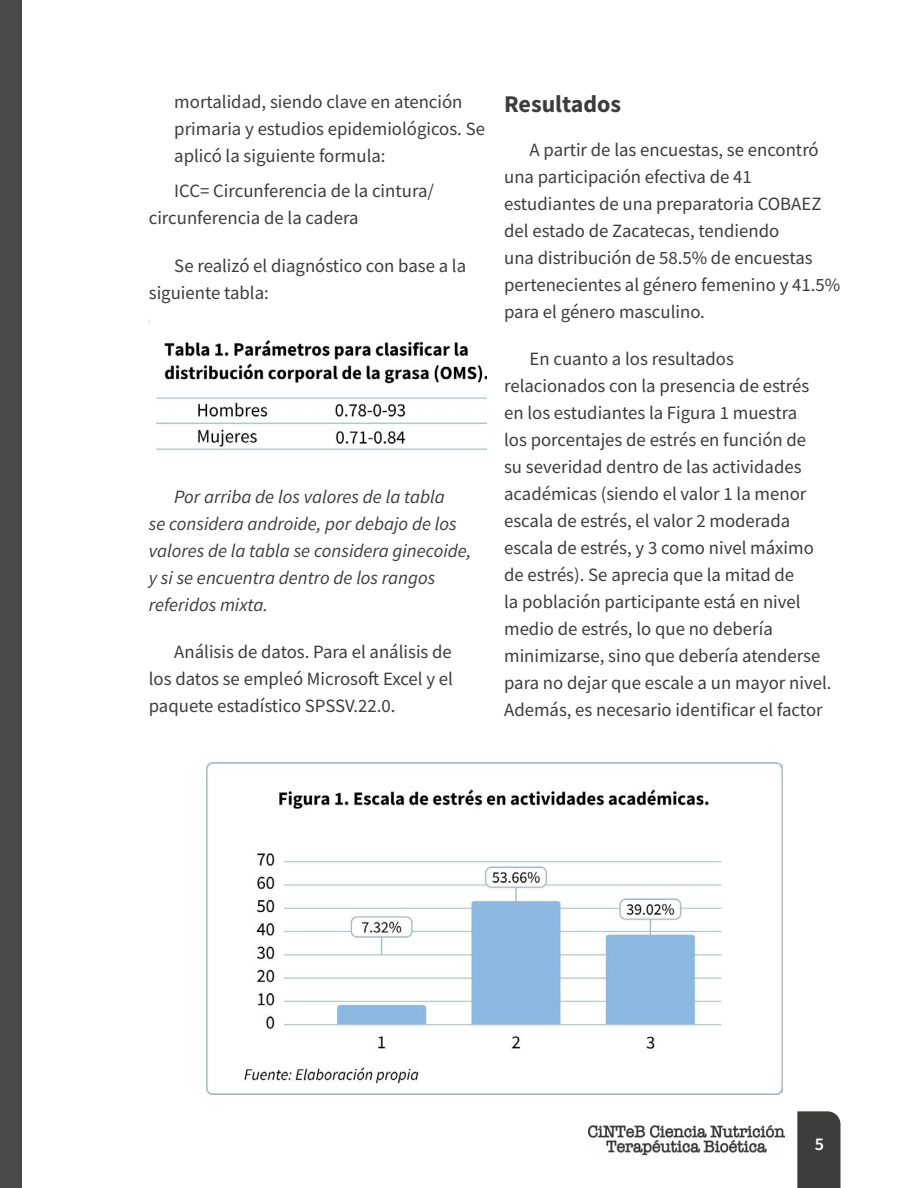
<style>
.page{position:relative;width:918px;height:1188px;background:#fff}
.page>*{position:absolute;margin:0;border:0;box-sizing:border-box;transform-origin:0 0}
.t1{font:700 24px "Source Sans Pro";color:#3c3c3b}
.t2{font:18.75px/27px "Source Sans Pro";color:#3c3c3b}
.t3{font:italic 18.75px/27px "Source Sans Pro";color:#3c3c3b}
.t4{font:600 18px "Source Sans Pro";color:#fff}
</style>
<div class="page">
<div style="left:0;top:0;width:21px;height:1188px;background:#4a4a49"></div>
<div style="left:797px;top:1111px;width:44px;height:77px;background:#3c3c3b"></div>
<img style="left:589px;top:1125px;width:196px;height:29px">
<img style="left:149px;top:320px;width:337px;height:130px">
<img style="left:207px;top:762px;width:575px;height:332px">
<p class="t2" style="left:174px;top:88px;width:312px">mortalidad, siendo clave en atención primaria y estudios epidemiológicos. Se aplicó la siguiente formula:</p>
<p class="t2" style="left:149px;top:177px;width:287px;text-indent:26px">ICC= Circunferencia de la cintura/ circunferencia de la cadera</p>
<p class="t2" style="left:149px;top:252px;width:319px;text-indent:26px">Se realizó el diagnóstico con base a la siguiente tabla:</p>
<p class="t3" style="left:149px;top:483px;width:324px;text-indent:26px">Por arriba de los valores de la tabla<br>se considera androide, por debajo de los valores de la tabla se considera ginecoide, y si se encuentra dentro de los rangos referidos mixta.</p>
<p class="t2" style="left:149px;top:638px;width:306px;text-align:justify;text-indent:26px">Análisis de datos. Para el análisis de los datos se empleó Microsoft Excel y el paquete estadístico SPSSV.22.0.</p>
<p class="t1" style="left:504px;top:87px;width:118px">Resultados</p>
<p class="t2" style="left:504px;top:136px;width:338px;text-indent:26px">A partir de las encuestas, se encontró una participación efectiva de 41 estudiantes de una preparatoria COBAEZ del estado de Zacatecas, tendiendo<br>una distribución de 58.5% de encuestas pertenecientes al género femenino y 41.5% para el género masculino.</p>
<p class="t2" style="left:504px;top:345px;width:329px;text-indent:26px">En cuanto a los resultados relacionados con la presencia de estrés en los estudiantes la Figura 1 muestra<br>los porcentajes de estrés en función de<br>su severidad dentro de las actividades académicas (siendo el valor 1 la menor escala de estrés, el valor 2 moderada escala de estrés, y 3 como nivel máximo de estrés). Se aprecia que la mitad de<br>la población participante está en nivel medio de estrés, lo que no debería minimizarse, sino que debería atenderse para no dejar que escale a un mayor nivel.<br>Además, es necesario identificar el factor</p>
<p class="t4" style="left:815px;top:1132px;width:11px">5</p>
</div>
